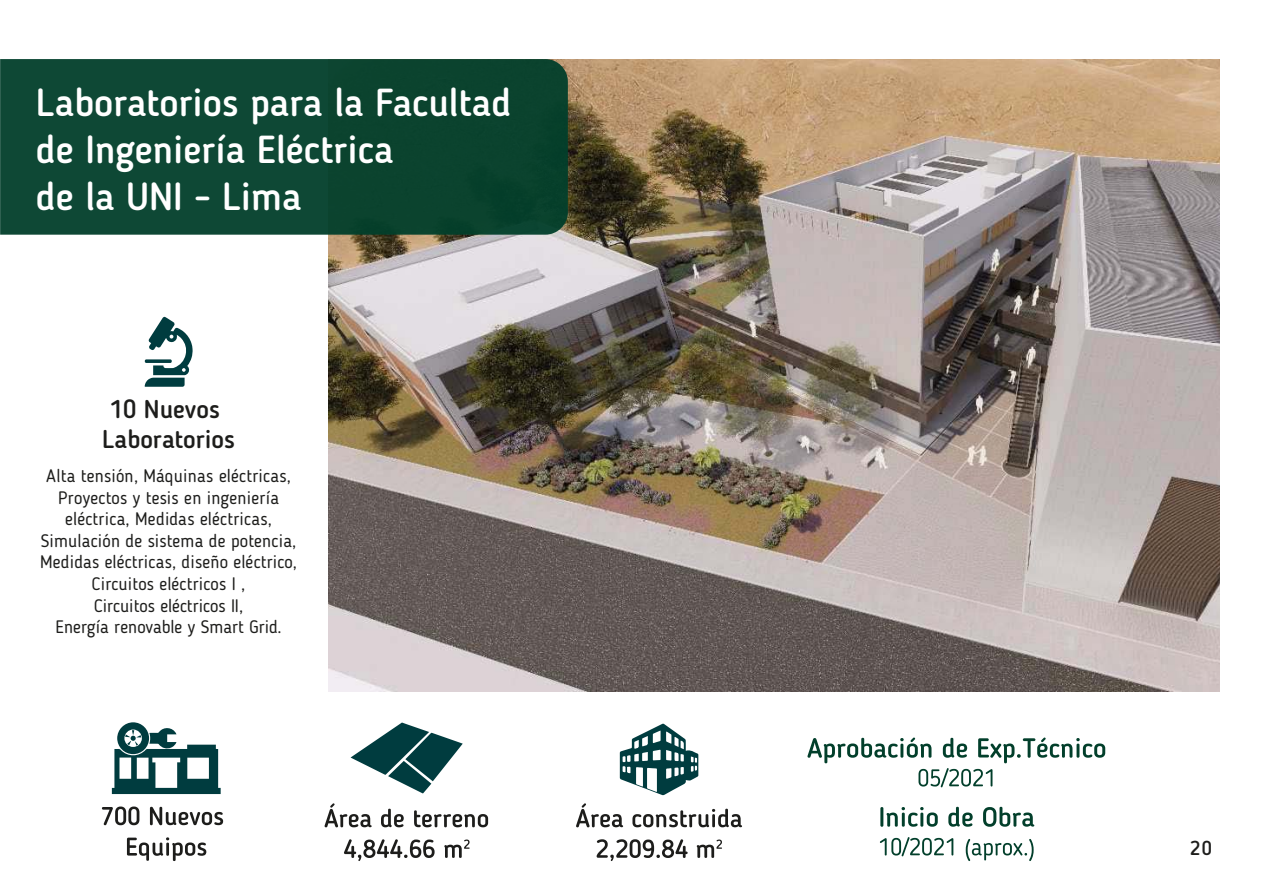
<style>
.page{position:relative;width:1263px;height:893px;background:#fff}
.page>*{position:absolute;margin:0;border:0;box-sizing:border-box;transform-origin:0 0}
.t1{font:500 38.85px/46.7px "Blogger Sans";color:#fff}
.t2{font:500 25.5px/30.6px "Blogger Sans";color:#1d1d1b}
.t3{font:500 19.5px "Blogger Sans";color:#1d1d1b}
.t4{font:18px/21.6px "Blogger Sans";letter-spacing:.01em;color:#1d1d1b;text-align:center}
</style>
<div class="page">
<img style="left:329px;top:59px;width:891px;height:632px">
<svg style="left:0;top:59px;width:568px;height:176px;background:#0d4632"></svg>
<svg style="left:145px;top:317px;width:48px;height:70px"></svg>
<svg style="left:807px;top:737px;width:298px;height:50px"></svg>
<svg style="left:880px;top:807px;width:58px;height:20px"></svg>
<svg style="left:948px;top:807px;width:25px;height:20px"></svg>
<svg style="left:983px;top:807px;width:51px;height:20px"></svg>
<svg style="left:880px;top:837px;width:73px;height:19px"></svg>
<svg style="left:966px;top:839px;width:68px;height:22px"></svg>
<svg style="left:102px;top:806px;width:37px;height:19px"></svg>
<svg style="left:150px;top:807px;width:73px;height:18px"></svg>
<svg style="left:127px;top:837px;width:79px;height:24px"></svg>
<svg style="left:112px;top:722px;width:109px;height:72px"></svg>
<svg style="left:325px;top:803px;width:47px;height:24px"></svg>
<svg style="left:381px;top:809px;width:23px;height:18px"></svg>
<svg style="left:414px;top:810px;width:74px;height:17px"></svg>
<svg style="left:344px;top:839px;width:91px;height:22px"></svg>
<svg style="left:444px;top:839px;width:26px;height:19px"></svg>
<svg style="left:351px;top:723px;width:112px;height:70px"></svg>
<svg style="left:576px;top:803px;width:47px;height:24px"></svg>
<svg style="left:632px;top:809px;width:110px;height:18px"></svg>
<svg style="left:597px;top:839px;width:91px;height:22px"></svg>
<svg style="left:697px;top:839px;width:25px;height:19px"></svg>
<svg style="left:620px;top:724px;width:78px;height:71px"></svg>
<h1 class="t1" style="left:36px;top:83px;width:477px">Laboratorios para la Facultad de Ingeniería Eléctrica<br>de la UNI - Lima</h1>
<h2 class="t2" style="left:102px;top:396px;width:134px">10 Nuevos<br>Laboratorios</h2>
<p class="t4" style="left:40px;top:466px;width:258px">Alta tensión, Máquinas eléctricas,<br>Proyectos y tesis en ingeniería eléctrica, Medidas eléctricas,<br>Simulación de sistema de potencia,<br>Medidas eléctricas, diseño eléctrico,<br>Circuitos eléctricos I ,<br>Circuitos eléctricos II,<br>Energía renovable y Smart Grid.</p>
<p class="t3" style="left:1190px;top:840px;width:23px">20</p>
</div>
